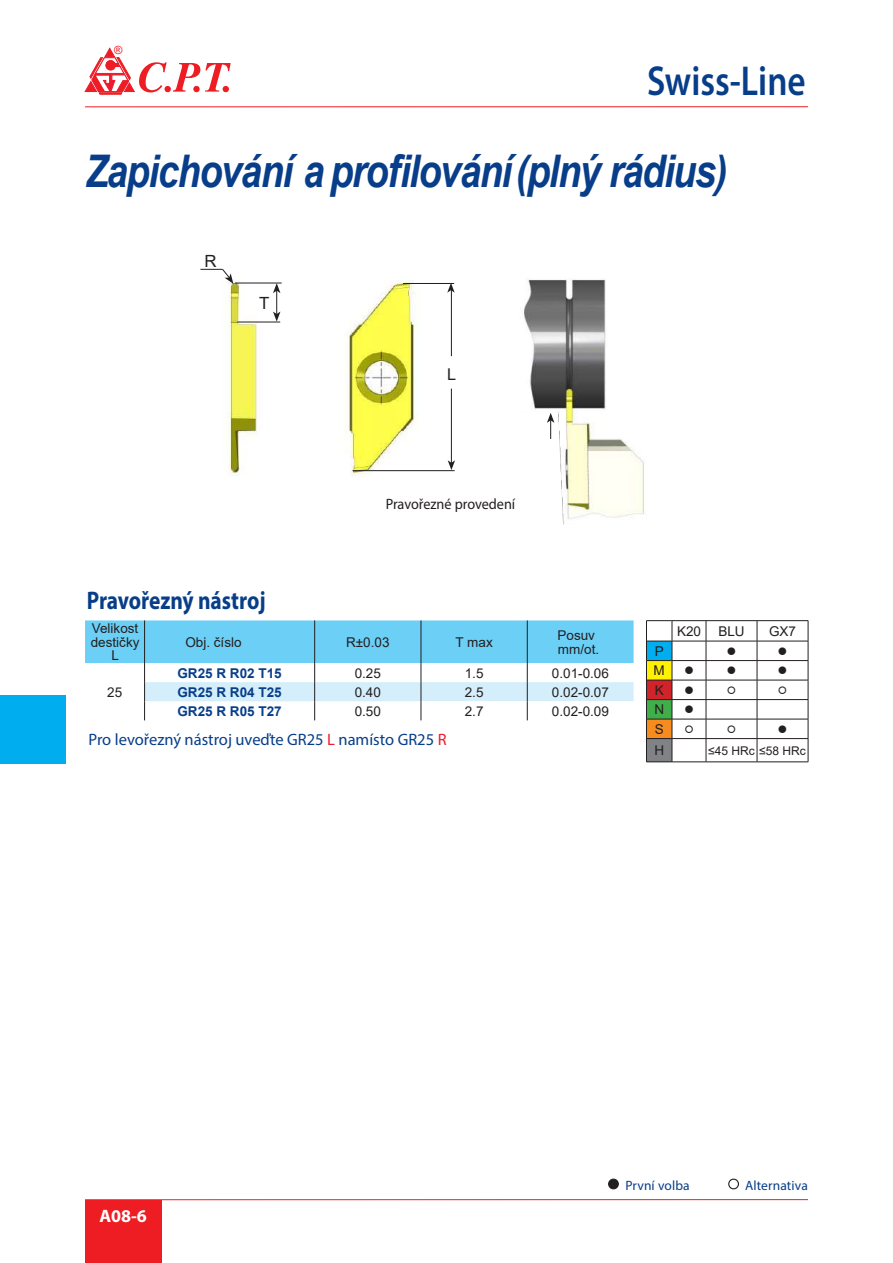
<style>
.page{position:relative;width:893px;height:1263px;background:#fff}
.page>*{position:absolute;margin:0;border:0;box-sizing:border-box;transform-origin:0 0}
.t1{font:italic 700 45px "Arial";letter-spacing:-.035em;color:#083e89;scale:.84 1}
.t2{font:600 42px "Myriad Pro";color:#083e89;scale:.84 1}
.t3{font:700 25.5px "Myriad Pro";color:#083e89;scale:.84 1}
.t4{font:700 18px "Myriad Pro";color:#fff}
.t5{font:16.8px "Arial";color:#231f20}
.t6{font:16.5px "Myriad Pro";color:#083e89}
.t7{font:16.2px "Arial";color:#231f20}
.t8{font:15px "Myriad Pro";color:#231f20;scale:.95 1}
.t9{font:13.5px/13.5px "Arial";color:#231f20;text-align:center}
.t10{font:700 13.5px "Arial";color:#083e89}
.t11{font:13.5px "Myriad Pro";letter-spacing:.01em;color:#083e89}
.t12{font:12px "Arial";color:#231f20}
.t13{font:11.25px "Arial";color:#ee1d23}
.s1{color:#ee1b2c}
</style>
<div class="page">
<hr style="left:85px;top:106px;width:723px;height:1px;background:#ee1d23">
<div style="left:85px;top:1200px;width:77px;height:63px;background:#ee1d23"></div>
<hr style="left:85px;top:1199px;width:723px;height:1px;background:#ee1d23">
<div style="left:0;top:695px;width:66px;height:68px;background:#00aeef"></div>
<svg style="left:85px;top:48px;width:146px;height:46px"></svg>
<svg style="left:85px;top:620px;width:549px;height:100px"></svg>
<img style="left:524px;top:279px;width:120px;height:245px">
<img style="left:228px;top:280px;width:193px;height:197px">
<hr style="left:235px;top:283px;width:47px;height:1px;background:#231f20">
<hr style="left:237px;top:322px;width:43px;height:1px;background:#231f20">
<svg style="left:273px;top:283px;width:7px;height:39px"></svg>
<svg style="left:200px;top:268px;width:33px;height:16px"></svg>
<svg style="left:547px;top:413px;width:7px;height:26px"></svg>
<hr style="left:353px;top:470px;width:102px;height:1px;background:#231f20">
<hr style="left:403px;top:283px;width:51px;height:1px;background:#231f20">
<hr style="left:451px;top:389px;width:1px;height:74px;background:#231f20">
<hr style="left:451px;top:287px;width:1px;height:69px;background:#231f20">
<svg style="left:448px;top:460px;width:7px;height:10px"></svg>
<svg style="left:447px;top:283px;width:8px;height:10px"></svg>
<hr style="left:757px;top:620px;width:51px;height:1px;background:#231f20">
<hr style="left:706px;top:620px;width:51px;height:1px;background:#231f20">
<hr style="left:672px;top:620px;width:34px;height:1px;background:#231f20">
<hr style="left:757px;top:641px;width:51px;height:1px;background:#231f20">
<hr style="left:706px;top:641px;width:51px;height:1px;background:#231f20">
<hr style="left:672px;top:641px;width:34px;height:1px;background:#231f20">
<hr style="left:757px;top:660px;width:51px;height:1px;background:#231f20">
<hr style="left:706px;top:660px;width:51px;height:1px;background:#231f20">
<hr style="left:672px;top:660px;width:34px;height:1px;background:#231f20">
<hr style="left:757px;top:680px;width:51px;height:1px;background:#231f20">
<hr style="left:706px;top:680px;width:51px;height:1px;background:#231f20">
<hr style="left:672px;top:680px;width:34px;height:1px;background:#231f20">
<hr style="left:757px;top:699px;width:51px;height:1px;background:#231f20">
<hr style="left:706px;top:699px;width:51px;height:1px;background:#231f20">
<hr style="left:672px;top:699px;width:34px;height:1px;background:#231f20">
<hr style="left:757px;top:719px;width:51px;height:1px;background:#231f20">
<hr style="left:706px;top:719px;width:51px;height:1px;background:#231f20">
<hr style="left:672px;top:719px;width:34px;height:1px;background:#231f20">
<hr style="left:757px;top:738px;width:51px;height:1px;background:#231f20">
<svg style="left:808px;top:621px;width:1px;height:141px"></svg>
<hr style="left:706px;top:738px;width:51px;height:1px;background:#231f20">
<svg style="left:757px;top:621px;width:1px;height:141px"></svg>
<hr style="left:672px;top:738px;width:34px;height:1px;background:#231f20">
<svg style="left:706px;top:621px;width:1px;height:141px"></svg>
<svg style="left:646px;top:620px;width:27px;height:143px;background:#969569"></svg>
<hr style="left:757px;top:762px;width:51px;height:1px;background:#231f20">
<hr style="left:706px;top:762px;width:51px;height:1px;background:#231f20">
<hr style="left:672px;top:762px;width:34px;height:1px;background:#231f20">
<div style="left:728px;top:1178px;width:11px;height:11px;border:1px solid #231f20;border-radius:50%"></div>
<div style="left:609px;top:1179px;width:9px;height:10px;background:#231f20;border-radius:50%"></div>
<div style="left:608px;top:1178px;width:11px;height:11px;border:1px solid #231f20;border-radius:50%"></div>
<p class="t13" style="left:114px;top:46px;width:10px">®</p>
<h2 class="t2" style="left:647px;top:64px;width:190px">Swiss-Line</h2>
<h1 class="t1" style="left:85px;top:154px;width:766px">Zapichování a profilování (plný rádius)</h1>
<p class="t5" style="left:205px;top:254px;width:14px">R</p>
<p class="t5" style="left:259px;top:296px;width:12px">T</p>
<p class="t7" style="left:447px;top:368px;width:11px">L</p>
<h3 class="t3" style="left:87px;top:590px;width:214px">Pravořezný nástroj</h3>
<p class="t8" style="left:386px;top:498px;width:138px">Pravořezné provedení</p>
<p class="t9" style="left:91px;top:623px;width:50px">Velikost destičky<br>L</p>
<p class="t9" style="left:107px;top:686px;width:17px">25</p>
<p class="t9" style="left:185px;top:636px;width:58px">Obj. číslo</p>
<p class="t9" style="left:346px;top:636px;width:45px">R±0.03</p>
<p class="t9" style="left:455px;top:636px;width:39px">T max</p>
<p class="t9" style="left:557px;top:630px;width:43px;text-align:left">Posuv mm/ot.</p>
<p class="t10" style="left:177px;top:668px;width:106px">GR25 R R02 T15</p>
<p class="t9" style="left:355px;top:667px;width:28px">0.25</p>
<p class="t9" style="left:465px;top:667px;width:20px">1.5</p>
<p class="t9" style="left:552px;top:667px;width:59px">0.01-0.06</p>
<p class="t10" style="left:177px;top:687px;width:106px">GR25 R R04 T25</p>
<p class="t9" style="left:355px;top:686px;width:28px">0.40</p>
<p class="t9" style="left:465px;top:686px;width:20px">2.5</p>
<p class="t9" style="left:552px;top:686px;width:59px">0.02-0.07</p>
<p class="t10" style="left:177px;top:706px;width:106px">GR25 R R05 T27</p>
<p class="t9" style="left:355px;top:706px;width:28px">0.50</p>
<p class="t9" style="left:465px;top:706px;width:20px">2.7</p>
<p class="t9" style="left:552px;top:706px;width:59px">0.02-0.09</p>
<p class="t6" style="left:89px;top:732px;width:359px">Pro levořezný nástroj uveďte GR25 <span class="s1">L</span> namísto GR25 <span class="s1">R</span></p>
<p class="t9" style="left:677px;top:626px;width:26px">K20</p>
<p class="t9" style="left:718px;top:626px;width:28px">BLU</p>
<p class="t9" style="left:769px;top:626px;width:29px">GX7</p>
<p class="t9" style="left:655px;top:646px;width:11px">P</p>
<p class="t9" style="left:654px;top:665px;width:13px">M</p>
<p class="t9" style="left:655px;top:685px;width:11px">K</p>
<p class="t9" style="left:654px;top:704px;width:11px">N</p>
<p class="t9" style="left:655px;top:724px;width:11px">S</p>
<p class="t9" style="left:654px;top:745px;width:11px">H</p>
<p class="t12" style="left:708px;top:746px;width:99px">≤45 HRc ≤58 HRc</p>
<h3 class="t4" style="left:99px;top:1208px;width:49px">A08-6</h3>
<p class="t11" style="left:625px;top:1179px;width:66px">První volba</p>
<p class="t11" style="left:745px;top:1179px;width:64px">Alternativa</p>
</div>
